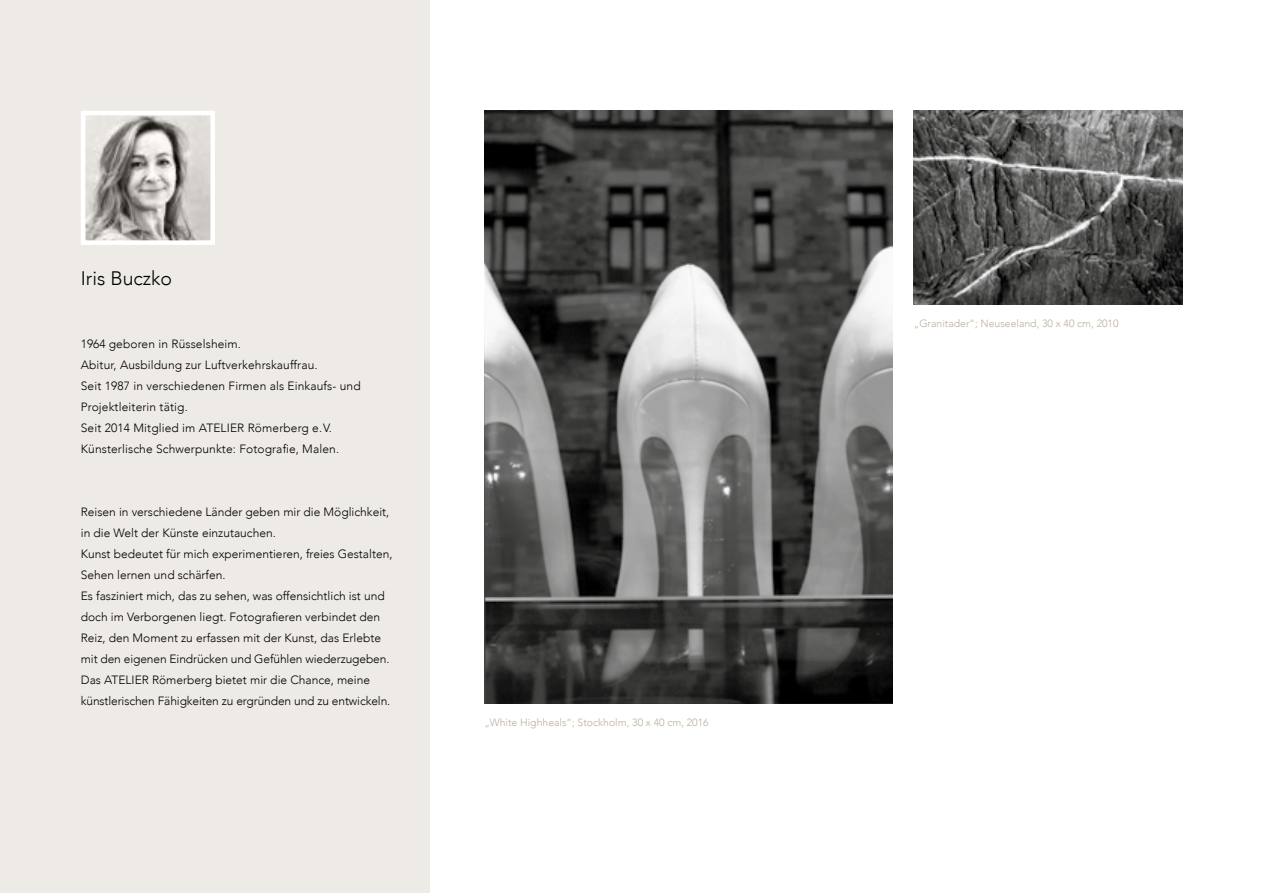
<style>
.page{position:relative;width:1263px;height:893px;background:#fff}
.page>*{position:absolute;margin:0;border:0;box-sizing:border-box;transform-origin:0 0}
.t1{font:300 19.5px "Avenir";color:#000}
.t2{font:300 12px/21px "Avenir";color:#000}
.t3{font:300 10.5px "Avenir";color:#bbb09e}
</style>
<div class="page">
<div style="left:0;top:0;width:429px;height:893px;background:#eeebe7"></div>
<img style="left:484px;top:111px;width:408px;height:592px">
<img style="left:914px;top:111px;width:268px;height:193px">
<h1 class="t1" style="left:81px;top:267px;width:93px">Iris Buczko</h1>
<p class="t2" style="left:81px;top:333px;width:281px">1964 geboren in Rüsselsheim.<br>Abitur, Ausbildung zur Luftverkehrskauffrau.<br>Seit 1987 in verschiedenen Firmen als Einkaufs- und Projektleiterin tätig.<br>Seit 2014 Mitglied im ATELIER Römerberg e.V.<br>Künsterlische Schwerpunkte: Fotografie, Malen.</p>
<p class="t2" style="left:81px;top:501px;width:313px">Reisen in verschiedene Länder geben mir die Möglichkeit, in die Welt der Künste einzutauchen.<br>Kunst bedeutet für mich experimentieren, freies Gestalten, Sehen lernen und schärfen.<br>Es fasziniert mich, das zu sehen, was offensichtlich ist und doch im Verborgenen liegt. Fotografieren verbindet den Reiz, den Moment zu erfassen mit der Kunst, das Erlebte mit den eigenen Eindrücken und Gefühlen wiederzugeben.<br>Das ATELIER Römerberg bietet mir die Chance, meine künstlerischen Fähigkeiten zu ergründen und zu entwickeln.</p>
<p class="t3" style="left:484px;top:716px;width:226px">„White Highheals“; Stockholm, 30 x 40 cm, 2016</p>
<p class="t3" style="left:914px;top:317px;width:206px">„Granitader“; Neuseeland, 30 x 40 cm, 2010</p>
</div>
